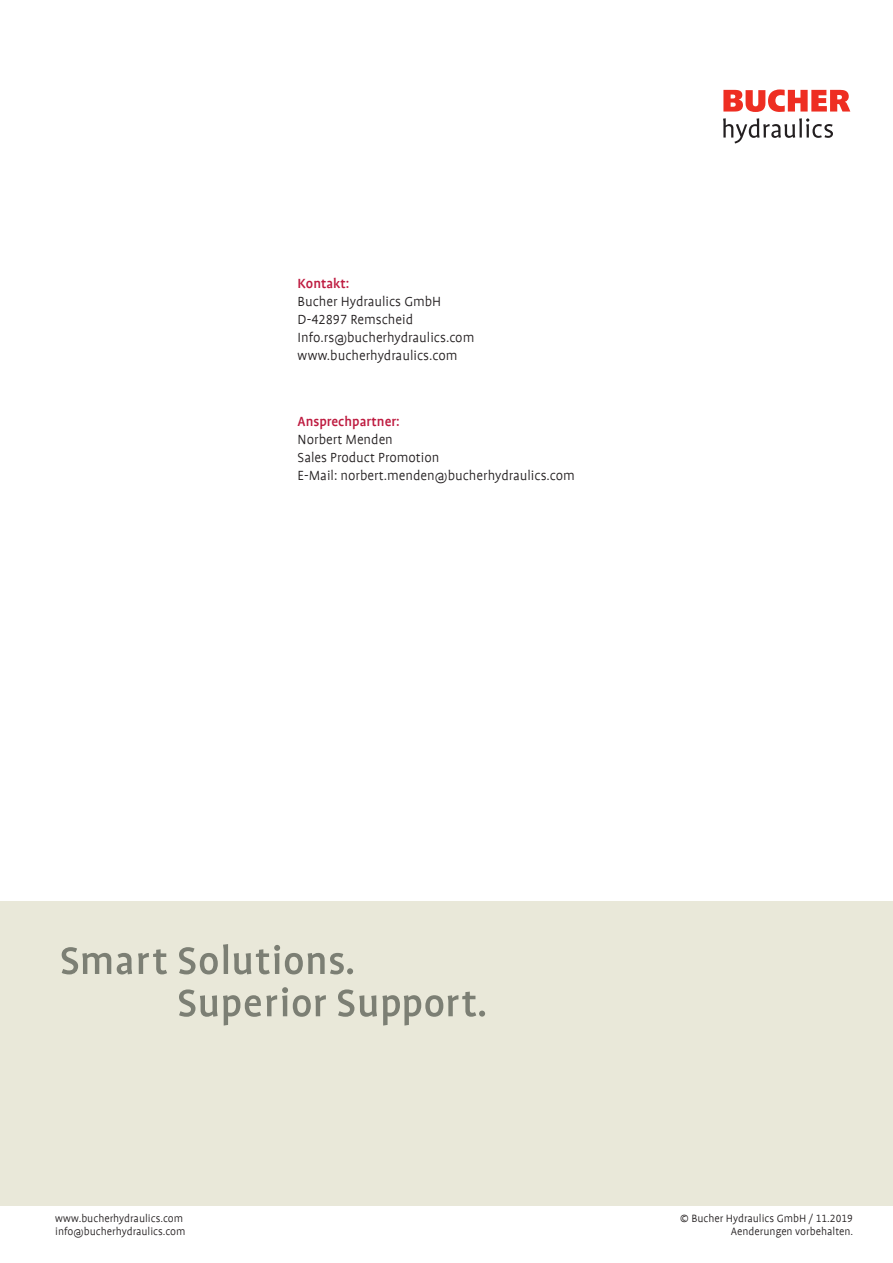
<style>
.page{position:relative;width:893px;height:1263px;background:#fff}
.page>*{position:absolute;margin:0;border:0;box-sizing:border-box;transform-origin:0 0}
.t1{font:300 15px/18px "Profile Offc Pro";color:#231f20}
.t2{font:500 15px "Profile Offc Pro";color:#be1b40}
.t3{font:300 12px/13.5px "Profile Offc Pro";color:#231f20;text-align:right}
</style>
<div class="page">
<svg style="left:723px;top:89px;width:127px;height:23px"></svg>
<svg style="left:723px;top:118px;width:110px;height:25px"></svg>
<div style="left:0;top:901px;width:893px;height:304px;background:#e9e8d9"></div>
<svg style="left:179px;top:987px;width:306px;height:38px"></svg>
<svg style="left:62px;top:944px;width:291px;height:30px"></svg>
<p class="t2" style="left:298px;top:275px;width:53px">Kontakt:</p>
<p class="t1" style="left:298px;top:293px;width:178px">Bucher Hydraulics GmbH<br>D-42897 Remscheid<br>Info.rs@bucherhydraulics.com www.bucherhydraulics.com</p>
<p class="t2" style="left:298px;top:413px;width:104px">Ansprechpartner:</p>
<p class="t1" style="left:298px;top:431px;width:279px">Norbert Menden<br>Sales Product Promotion<br>E-Mail: norbert.menden@bucherhydraulics.com</p>
<p class="t3" style="left:55px;top:1211px;width:132px;text-align:left">www.bucherhydraulics.com info@bucherhydraulics.com</p>
<p class="t3" style="left:680px;top:1211px;width:174px">© Bucher Hydraulics GmbH / 11.2019<br>Aenderungen vorbehalten.</p>
</div>
